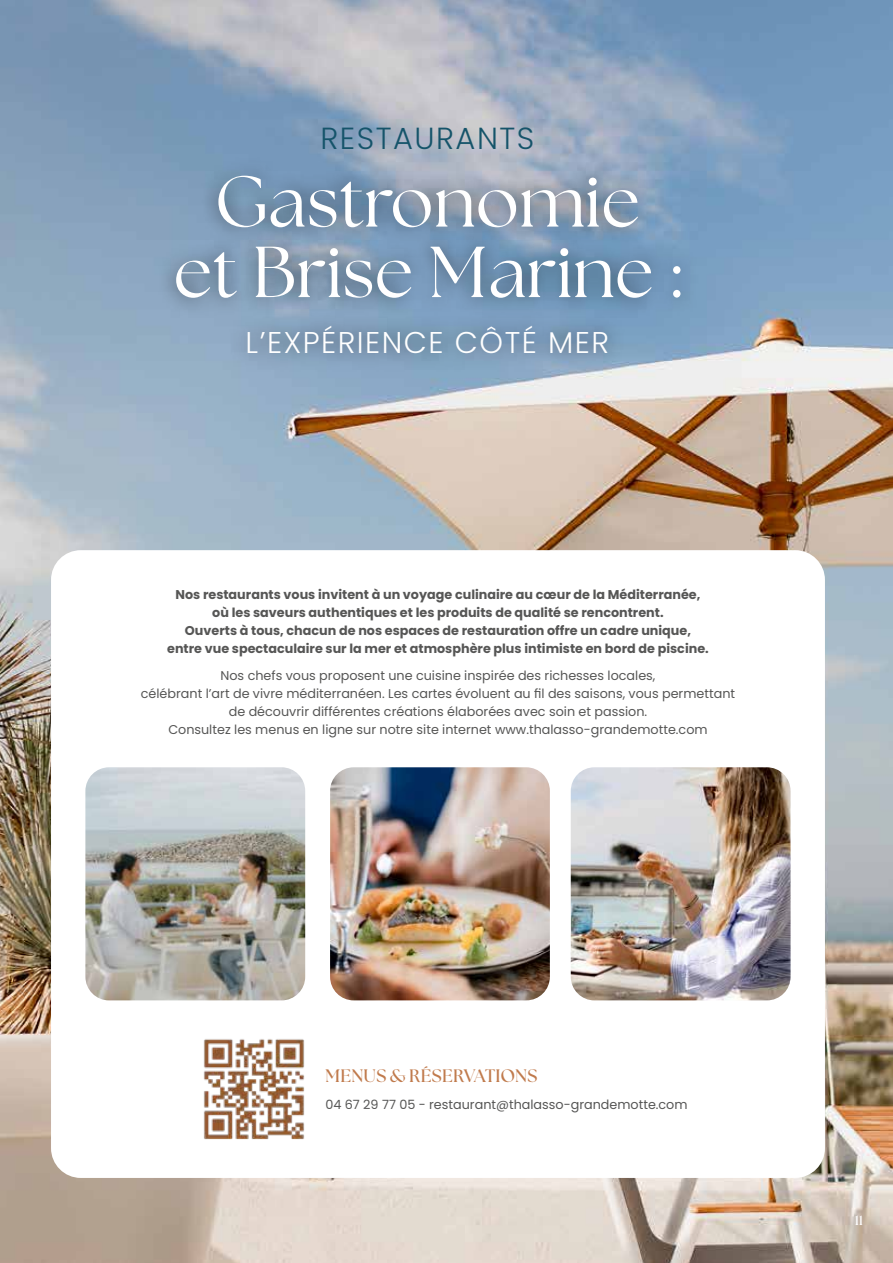
<style>
.page{position:relative;width:893px;height:1263px;background:#fff}
.page>*{position:absolute;margin:0;border:0;box-sizing:border-box;transform-origin:0 0}
.t1{font:72px/70.5px "The Seasons";color:#fff;text-align:center}
.t2{font:300 30.45px "Poppins";letter-spacing:.05em;color:#15546a}
.t3{font:300 30px "Poppins";letter-spacing:.05em;color:#fff}
.t4{font:700 18px "The Seasons";letter-spacing:.015em;color:#c07a4c}
.t5{font:700 13.5px "The Seasons";color:#fff}
.t6{font:12.75px/18px "Poppins";color:#565655;text-align:center}
.t7{font:700 12.75px/18px "Poppins";color:#565655;text-align:center}
</style>
<div class="page">
<img style="left:0;top:0;width:893px;height:1263px">
<div style="left:51px;top:550px;width:774px;height:628px;background:#fff;border-radius:30px"></div>
<div style="left:230px;top:310px;width:395px;height:62px;background:#000;opacity:.6"></div>
<div style="left:158px;top:157px;width:540px;height:159px;background:#000;opacity:.6"></div>
<img style="left:85px;top:767px;width:220px;height:233px">
<img style="left:330px;top:767px;width:220px;height:233px">
<img style="left:571px;top:767px;width:220px;height:233px">
<img style="left:204px;top:1039px;width:101px;height:101px">
<h2 class="t2" style="left:320px;top:121px;width:215px">RESTAURANTS</h2>
<h1 class="t1" style="left:174px;top:166px;width:509px">Gastronomie<br>et Brise Marine :</h1>
<h3 class="t3" style="left:246px;top:325px;width:365px">L’EXPÉRIENCE CÔTÉ MER</h3>
<p class="t7" style="left:167px;top:586px;width:543px">Nos restaurants vous invitent à un voyage culinaire au cœur de la Méditerranée, où les saveurs authentiques et les produits de qualité se rencontrent.<br>Ouverts à tous, chacun de nos espaces de restauration offre un cadre unique, entre vue spectaculaire sur la mer et atmosphère plus intimiste en bord de piscine.</p>
<p class="t6" style="left:141px;top:666px;width:596px">Nos chefs vous proposent une cuisine inspirée des richesses locales,<br>célébrant l’art de vivre méditerranéen. Les cartes évoluent au fil des saisons, vous permettant de découvrir différentes créations élaborées avec soin et passion.<br>Consultez les menus en ligne sur notre site internet www.thalasso-grandemotte.com</p>
<h3 class="t4" style="left:325px;top:1063px;width:214px">MENUS &amp; RÉSERVATIONS</h3>
<p class="t6" style="left:325px;top:1095px;width:364px">04 67 29 77 05 - restaurant@thalasso-grandemotte.com</p>
<p class="t5" style="left:855px;top:1211px;width:10px">11</p>
</div>
